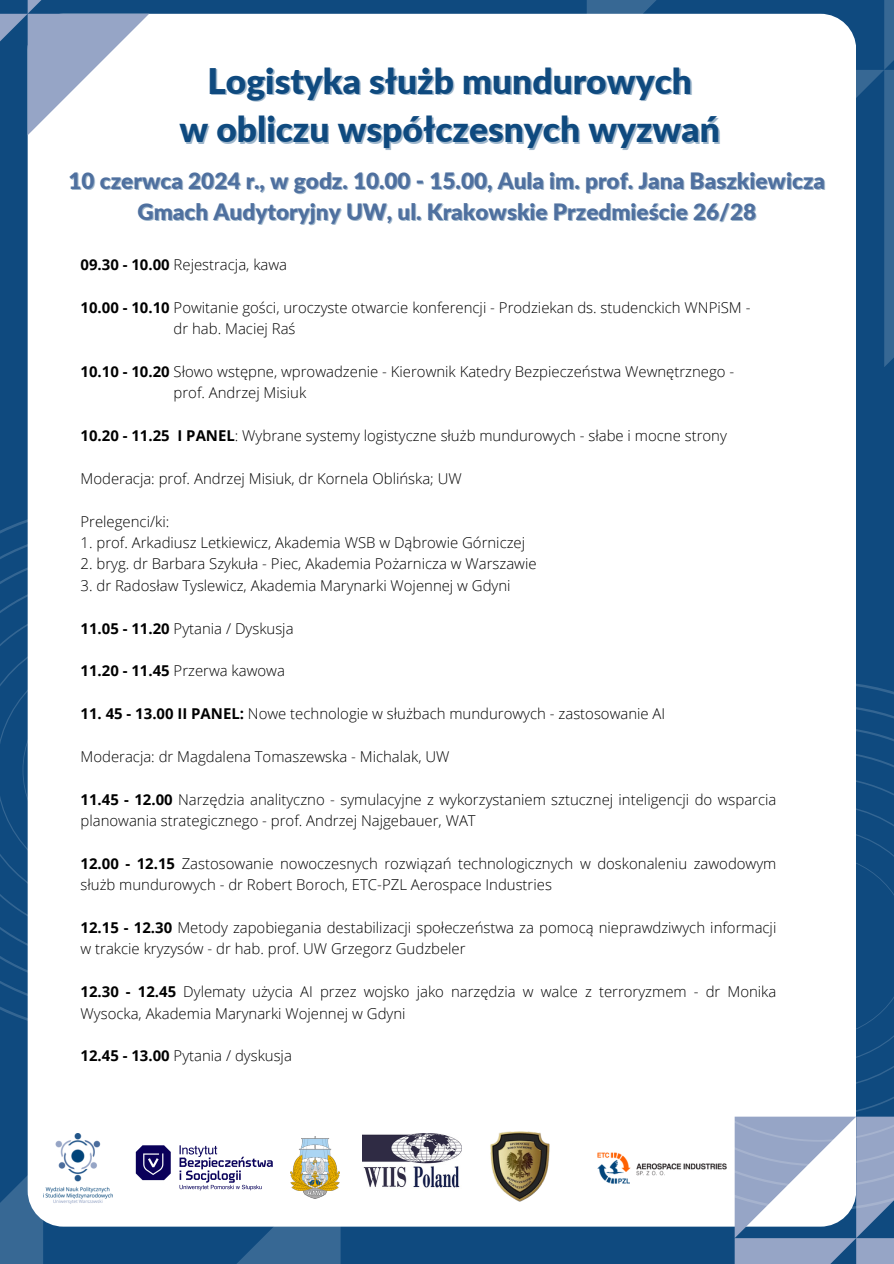
<style>
.page{position:relative;width:894px;height:1264px;background:#fff}
.page>*{position:absolute;margin:0;border:0;box-sizing:border-box;transform-origin:0 0}
.t1{font:900 35.25px "Lato";color:#0f4a7f}
.t2{font:900 22.5px "Lato";color:#4f709f}
.t3{font:300 14.85px/21.3px "Open Sans";color:#000}
.s1{font-weight:700}
</style>
<div class="page">
<div style="left:0;top:0;width:893px;height:1263px;background:#0f4a7f"></div>
<svg style="left:586px;top:0;width:307px;height:367px"></svg>
<svg style="left:0;top:1160px;width:340px;height:103px"></svg>
<div style="left:28px;top:14px;width:828px;height:1212px;background:#fff;border-radius:36px"></div>
<svg style="left:0;top:0;width:149px;height:135px"></svg>
<svg style="left:734px;top:1211px;width:159px;height:52px"></svg>
<svg style="left:734px;top:683px;width:159px;height:528px"></svg>
<svg style="left:734px;top:704px;width:159px;height:483px"></svg>
<svg style="left:0;top:528px;width:28px;height:483px"></svg>
<img style="left:43px;top:1133px;width:70px;height:69px">
<img style="left:135px;top:1145px;width:138px;height:46px">
<img style="left:290px;top:1136px;width:50px;height:62px">
<img style="left:362px;top:1133px;width:99px;height:55px">
<img style="left:490px;top:1131px;width:60px;height:70px">
<img style="left:597px;top:1152px;width:130px;height:32px">
<p class="t1" style="left:207px;top:59px;width:486px">Logistyka służb mundurowych</p>
<p class="t1" style="left:179px;top:108px;width:542px">w obliczu współczesnych wyzwań</p>
<p class="t2" style="left:68px;top:166px;width:758px">10 czerwca 2024 r., w godz. 10.00 - 15.00, Aula im. prof. Jana Baszkiewicza</p>
<p class="t2" style="left:137px;top:198px;width:620px">Gmach Audytoryjny UW, ul. Krakowskie Przedmieście 26/28</p>
<p class="t3" style="left:80px;top:253px;width:208px"><span class="s1">09.30 - 10.00</span> Rejestracja, kawa</p>
<p class="t3" style="left:80px;top:296px;width:671px"><span class="s1">10.00 - 10.10</span> Powitanie gości, uroczyste otwarcie konferencji - Prodziekan ds. studenckich WNPiSM -</p>
<h1 class="t3" style="left:173px;top:318px;width:123px">dr hab. Maciej Raś</h1>
<h2 class="t3" style="left:80px;top:360px;width:655px"><span class="s1">10.10 - 10.20</span> Słowo wstępne, wprowadzenie - Kierownik Katedry Bezpieczeństwa Wewnętrznego -</h2>
<p class="t3" style="left:173px;top:382px;width:134px">prof. Andrzej Misiuk</p>
<p class="t3" style="left:80px;top:424px;width:647px"><span class="s1">10.20 - 11.25 I PANEL</span>: Wybrane systemy logistyczne służb mundurowych - słabe i mocne strony</p>
<p class="t3" style="left:80px;top:467px;width:382px">Moderacja: prof. Andrzej Misiuk, dr Kornela Oblińska; UW</p>
<p class="t3" style="left:80px;top:510px;width:90px">Prelegenci/ki:</p>
<p class="t3" style="left:80px;top:531px;width:446px">1. prof. Arkadiusz Letkiewicz, Akademia WSB w Dąbrowie Górniczej</p>
<p class="t3" style="left:80px;top:553px;width:457px">2. bryg. dr Barbara Szykuła - Piec, Akademia Pożarnicza w Warszawie</p>
<p class="t3" style="left:80px;top:574px;width:431px">3. dr Radosław Tyslewicz, Akademia Marynarki Wojennej w Gdyni</p>
<p class="t3" style="left:80px;top:617px;width:214px"><span class="s1">11.05 - 11.20</span> Pytania / Dyskusja</p>
<p class="t3" style="left:80px;top:660px;width:206px"><span class="s1">11.20 - 11.45</span> Przerwa kawowa</p>
<p class="t3" style="left:80px;top:702px;width:586px"><span class="s1">11. 45 - 13.00 II PANEL:</span> Nowe technologie w służbach mundurowych - zastosowanie AI</p>
<p class="t3" style="left:80px;top:745px;width:370px">Moderacja: dr Magdalena Tomaszewska - Michalak, UW</p>
<p class="t3" style="left:80px;top:788px;width:697px"><span class="s1">11.45 - 12.00</span> Narzędzia analityczno - symulacyjne z wykorzystaniem sztucznej inteligencji do wsparcia planowania strategicznego - prof. Andrzej Najgebauer, WAT</p>
<p class="t3" style="left:80px;top:852px;width:697px"><span class="s1">12.00 - 12.15</span> Zastosowanie nowoczesnych rozwiązań technologicznych w doskonaleniu zawodowym służb mundurowych - dr Robert Boroch, ETC-PZL Aerospace Industries</p>
<p class="t3" style="left:80px;top:916px;width:697px"><span class="s1">12.15 - 12.30</span> Metody zapobiegania destabilizacji społeczeństwa za pomocą nieprawdziwych informacji w trakcie kryzysów - dr hab. prof. UW Grzegorz Gudzbeler</p>
<p class="t3" style="left:80px;top:980px;width:697px"><span class="s1">12.30 - 12.45</span> Dylematy użycia AI przez wojsko jako narzędzia w walce z terroryzmem - dr Monika<br>Wysocka, Akademia Marynarki Wojennej w Gdyni</p>
<p class="t3" style="left:80px;top:1044px;width:213px"><span class="s1">12.45 - 13.00</span> Pytania / dyskusja</p>
</div>
